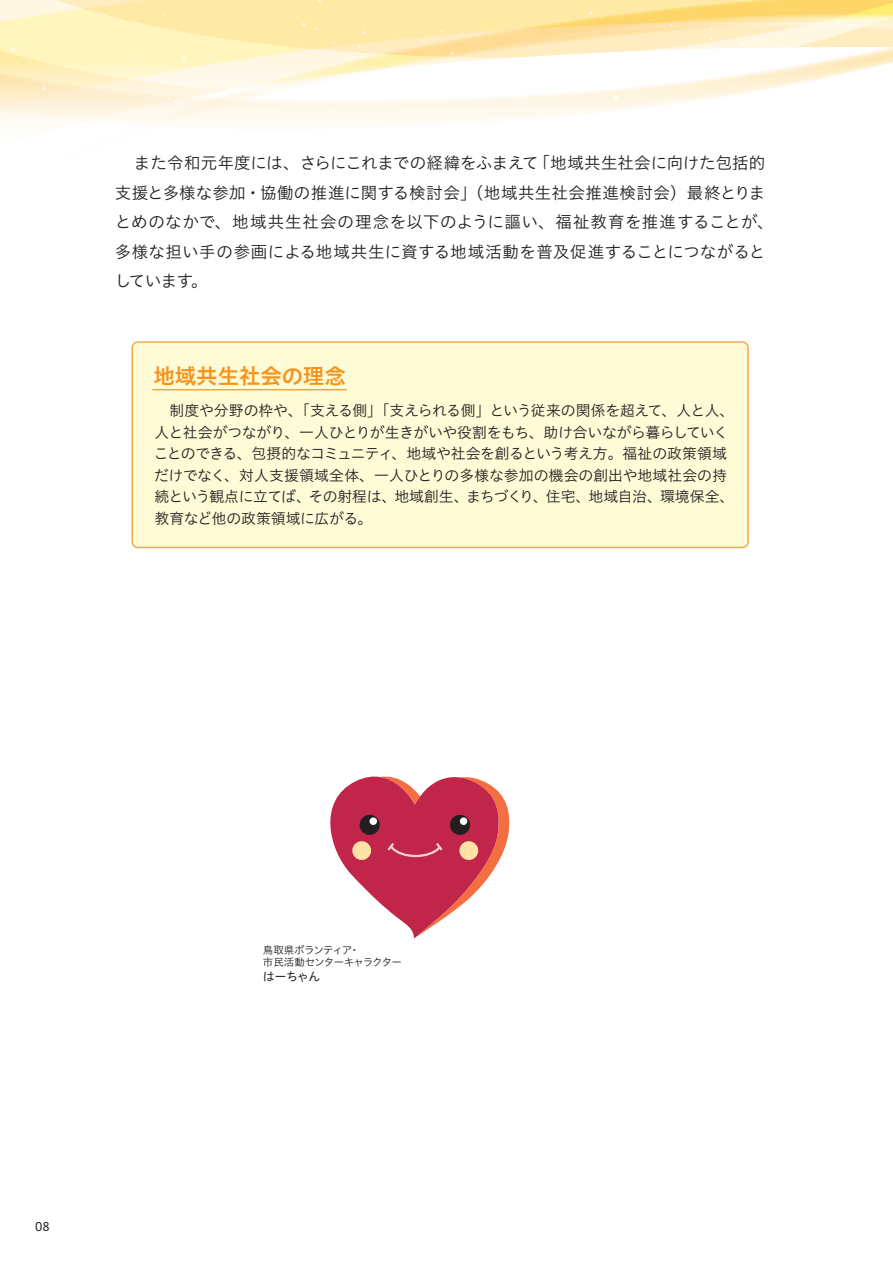
<style>
.page{position:relative;width:893px;height:1263px;background:#fff}
.page>*{position:absolute;margin:0;border:0;box-sizing:border-box;transform-origin:0 0}
.t1{font:21.45px "Hiragino UD Sans Std W6";color:#f7931d}
.t2{font:16.5px/29.5px "Hiragino UD Sans Std W3";letter-spacing:.015em;color:#231f20}
.t3{font:14.85px/21.5px "Hiragino UD Sans Std W3";letter-spacing:-.02em;color:#231f20}
.t4{font:12px "Hiragino UD Sans Std W4";letter-spacing:-.06em;color:#231f20}
.t5{font:12px "Hiragino UD Sans R Std W4";color:#231f20}
.t6{font:10.5px/12.6px "Hiragino UD Sans Std W3";letter-spacing:-.06em;color:#231f20}
</style>
<div class="page">
<svg style="left:0;top:0;width:893px;height:60px;background:#feedad"></svg>
<svg style="left:10px;top:47px;width:4px;height:4px"></svg>
<svg style="left:302px;top:23px;width:4px;height:3px"></svg>
<svg style="left:436px;top:11px;width:457px;height:49px"></svg>
<svg style="left:182px;top:56px;width:4px;height:3px"></svg>
<svg style="left:0;top:60px;width:893px;height:65px"></svg>
<div style="left:131px;top:341px;width:618px;height:207px;background:#fffbd6"></div>
<hr style="left:152px;top:389px;width:195px;height:1px;background:#f7931d">
<svg style="left:330px;top:776px;width:180px;height:162px"></svg>
<p class="t2" style="left:115px;top:147px;width:660px;text-indent:19px">また令和元年度には、さらにこれまでの経緯をふまえて「地域共生社会に向けた包括的支援と多様な参加・協働の推進に関する検討会」（地域共生社会推進検討会）最終とりまとめのなかで、地域共生社会の理念を以下のように謳い、福祉教育を推進することが、多様な担い手の参画による地域共生に資する地域活動を普及促進することにつながるとしています。</p>
<p class="t1" style="left:153px;top:359px;width:194px">地域共生社会の理念</p>
<p class="t3" style="left:154px;top:399px;width:582px">　制度や分野の枠や、「支える側」「支えられる側」という従来の関係を超えて、人と人、人と社会がつながり、一人ひとりが生きがいや役割をもち、助け合いながら暮らしていくことのできる、包摂的なコミュニティ、地域や社会を創るという考え方。福祉の政策領域だけでなく、対人支援領域全体、一人ひとりの多様な参加の機会の創出や地域社会の持続という観点に立てば、その射程は、地域創生、まちづくり、住宅、地域自治、環境保全、教育など他の政策領域に広がる。</p>
<p class="t5" style="left:35px;top:1217px;width:16px">08</p>
<p class="t6" style="left:263px;top:943px;width:141px">鳥取県ボランティア・<br>市民活動センターキャラクター</p>
<p class="t4" style="left:263px;top:967px;width:59px">はーちゃん</p>
</div>
